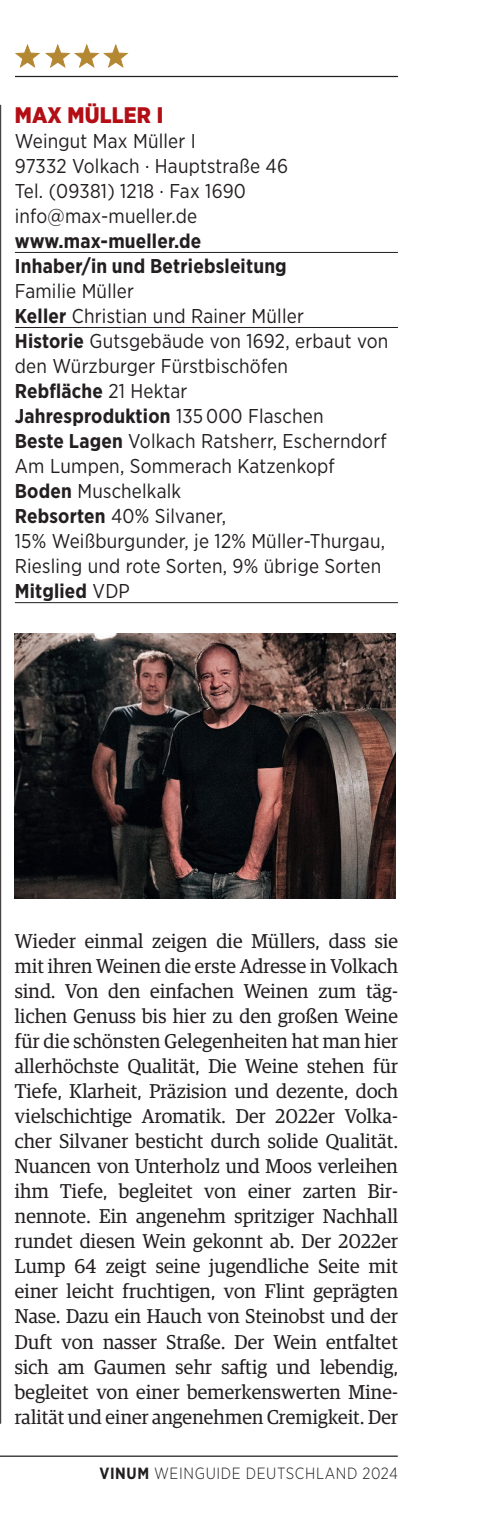
<style>
.page{position:relative;width:480px;height:1526px;background:#fff}
.page>*{position:absolute;margin:0;border:0;box-sizing:border-box;transform-origin:0 0}
.t1{font:900 22.5px "Gotham Narrow";letter-spacing:.01em;color:#b30e15}
.t2{font:20px/25px "Guardian Egyp";letter-spacing:.01em;color:#231f20;text-align:justify}
.t3{font:20px/25px "Gotham Narrow";letter-spacing:.01em;color:#231f20}
.t4{font:700 20px/25px "Gotham Narrow";letter-spacing:.01em;color:#231f20}
.t5{font:300 16.25px "Gotham Narrow";letter-spacing:.04em;color:#231f20;scale:.96 1}
.s1{font-weight:700}
</style>
<div class="page">
<hr style="left:0;top:1455px;width:397px;height:1px;background:#231f20">
<hr style="left:15px;top:252px;width:383px;height:1px;background:#231f20">
<hr style="left:15px;top:327px;width:383px;height:1px;background:#231f20">
<hr style="left:15px;top:602px;width:383px;height:1px;background:#231f20">
<img style="left:15px;top:633px;width:380px;height:265px">
<svg style="left:15px;top:44px;width:113px;height:24px"></svg>
<hr style="left:0;top:76px;width:398px;height:1px;background:#231f20">
<div style="left:0;top:69px;width:15px;height:14px;background:#fff"></div>
<hr style="left:0;top:105px;width:1px;height:1318px;background:#231f20">
<p class="t1" style="left:15px;top:100px;width:150px">MAX MÜLLER I</p>
<p class="t3" style="left:15px;top:128px;width:275px">Weingut Max Müller I<br>97332 Volkach · Hauptstraße 46<br>Tel. (09381) 1218 · Fax 1690 info@max-mueller.de</p>
<p class="t4" style="left:15px;top:228px;width:273px">www.max-mueller.de<br>Inhaber/in und Betriebsleitung</p>
<p class="t3" style="left:15px;top:278px;width:375px">Familie Müller<br><span class="s1">Keller</span> Christian und Rainer Müller<br><span class="s1">Historie</span> Gutsgebäude von 1692, erbaut von den Würzburger Fürstbischöfen<br><span class="s1">Rebfläche</span> 21 Hektar<br><span class="s1">Jahresproduktion</span> 135 000 Flaschen<br><span class="s1">Beste Lagen</span> Volkach Ratsherr, Escherndorf<br>Am Lumpen, Sommerach Katzenkopf<br><span class="s1">Boden</span> Muschelkalk<br><span class="s1">Rebsorten</span> 40% Silvaner,<br>15% Weißburgunder, je 12% Müller-Thurgau,<br>Riesling und rote Sorten, 9% übrige Sorten<br><span class="s1">Mitglied</span> VDP</p>
<p class="t2" style="left:15px;top:927px;width:384px">Wieder einmal zeigen die Müllers, dass sie mit ihren Weinen die erste Adresse in Volkach sind. Von den einfachen Weinen zum täg&shy;lichen Genuss bis hier zu den großen Weine für die schönsten Gelegenheiten hat man hier allerhöchste Qualität, Die Weine stehen für Tiefe, Klarheit, Präzision und dezente, doch vielschichtige Aromatik. Der 2022er Volka&shy;cher Silvaner besticht durch solide Qualität.<br>Nuancen von Unterholz und Moos verleihen ihm Tiefe, begleitet von einer zarten Bir&shy;nennote. Ein angenehm spritziger Nachhall rundet diesen Wein gekonnt ab. Der 2022er Lump 64 zeigt seine jugendliche Seite mit einer leicht fruchtigen, von Flint geprägten Nase. Dazu ein Hauch von Steinobst und der Duft von nasser Straße. Der Wein entfaltet sich am Gaumen sehr saftig und lebendig, begleitet von einer bemerkenswerten Mine&shy;ralität und einer angenehmen Cremigkeit. Der</p>
<p class="t5" style="left:99px;top:1463px;width:312px"><span class="s1">VINUM</span> WEINGUIDE DEUTSCHLAND 2024</p>
</div>
